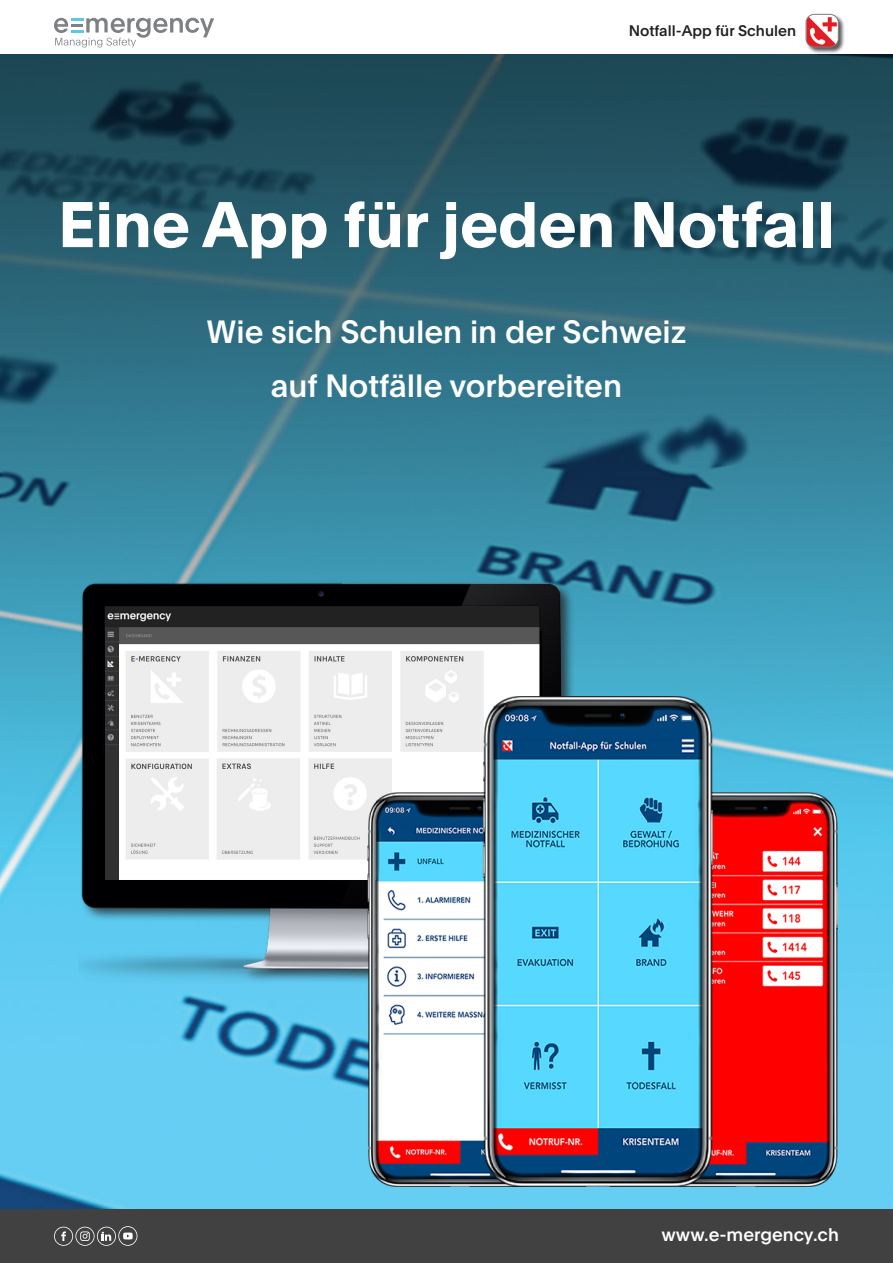
<style>
.page{position:relative;width:893px;height:1263px;background:#fff}
.page>*{position:absolute;margin:0;border:0;box-sizing:border-box;transform-origin:0 0}
.t1{font:700 63px "Plain";color:#fff}
.t2{font:500 31.5px/54px "Plain";color:#fff;text-align:center}
.t3{font:500 18px "Plain";color:#fff}
.t4{font:500 15px "Plain";color:#231f20}
</style>
<div class="page">
<img style="left:0;top:54px;width:893px;height:1155px">
<img style="left:34px;top:571px;width:579px;height:420px">
<img style="left:364px;top:697px;width:473px;height:489px">
<svg style="left:54px;top:18px;width:160px;height:29px"></svg>
<div style="left:0;top:1209px;width:893px;height:54px;background:#414141"></div>
<svg style="left:54px;top:1226px;width:83px;height:20px"></svg>
<div style="left:805px;top:14px;width:41px;height:40px;background:#231f20;opacity:.75"></div>
<img style="left:806px;top:15px;width:32px;height:32px">
<div style="left:806px;top:14px;width:33px;height:33px;border:1px solid #7d7d7d;border-radius:8px"></div>
<p class="t4" style="left:629px;top:20px;width:169px">Notfall-App für Schulen</p>
<h1 class="t1" style="left:58px;top:179px;width:778px">Eine App für jeden Notfall</h1>
<p class="t2" style="left:206px;top:303px;width:481px">Wie sich Schulen in der Schweiz auf Notfälle vorbereiten</p>
<p class="t3" style="left:661px;top:1222px;width:179px">www.e-mergency.ch</p>
</div>
